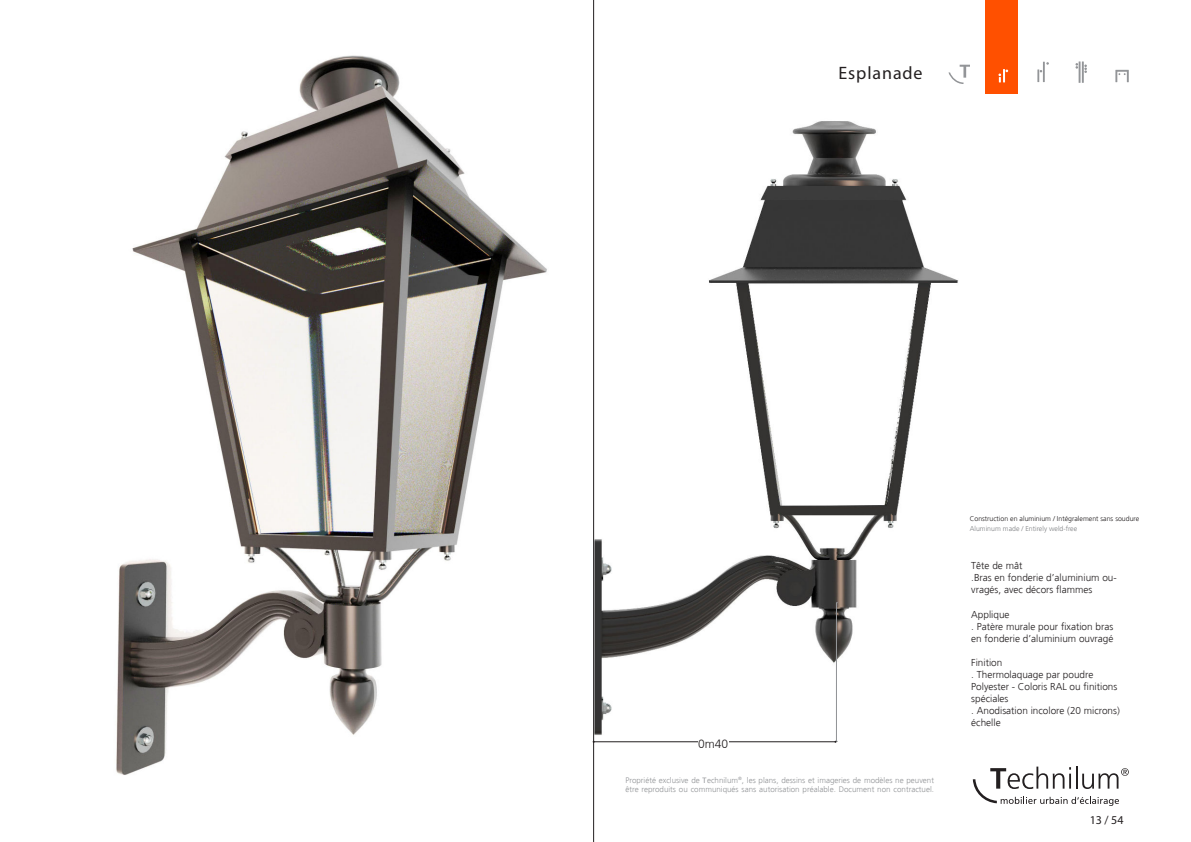
<style>
.page{position:relative;width:1191px;height:842px;background:#fff}
.page>*{position:absolute;margin:0;border:0;box-sizing:border-box;transform-origin:0 0}
.t1{font:18px "Myriad Pro";letter-spacing:.05em;color:#231f20}
.t2{font:12px "Myriad Pro";color:#231f20}
.t3{font:300 12px "Frutiger";color:#231f20}
.t4{font:300 10px/12px "Frutiger";color:#231f20}
.t5{font:300 8px/9.6px "Frutiger";color:#939598}
.t6{font:300 7px "Frutiger";color:#231f20}
.t7{font:300 7px "Frutiger";color:#808285}
.s1{font-family:"Myriad Pro";font-weight:400}
</style>
<div class="page">
<img style="left:116px;top:0;width:479px;height:842px">
<img style="left:594px;top:63px;width:450px;height:749px">
<div style="left:986px;top:0;width:32px;height:94px;background:#ff5000"></div>
<svg style="left:1115px;top:70px;width:13px;height:12px"></svg>
<svg style="left:1075px;top:61px;width:12px;height:22px"></svg>
<svg style="left:1037px;top:62px;width:12px;height:20px"></svg>
<svg style="left:998px;top:69px;width:10px;height:13px"></svg>
<svg style="left:948px;top:65px;width:22px;height:19px"></svg>
<svg style="left:972px;top:767px;width:156px;height:39px"></svg>
<hr style="left:593px;top:0;width:1px;height:842px;background:#231f20">
<hr style="left:593px;top:741px;width:242px;height:1px;background:#231f20">
<svg style="left:834px;top:602px;width:3px;height:141px"></svg>
<div style="left:698px;top:738px;width:30px;height:9px;background:#fff"></div>
<h1 class="t1" style="left:838px;top:62px;width:86px">Esplanade</h1>
<p class="t3" style="left:698px;top:738px;width:32px">0m40</p>
<p class="t5" style="left:625px;top:775px;width:310px">Propriété exclusive de <span class="s1">T</span>echnilum<sup>®</sup>, les plans, dessins et imageries de modèles ne peuvent être reproduits ou communiqués sans autorisation préalable. Document non contractuel.</p>
<p class="t6" style="left:969px;top:516px;width:171px">Construction en aluminium / Intégralement sans soudure</p>
<p class="t7" style="left:969px;top:526px;width:109px">Aluminum made / Entirely weld-free</p>
<p class="t4" style="left:971px;top:561px;width:147px">Tête de mât<br>.Bras en fonderie d’aluminium ou&shy;vragés, avec décors flammes</p>
<p class="t4" style="left:971px;top:609px;width:144px">Applique<br>. Patère murale pour fixation bras en fonderie d’aluminium ouvragé</p>
<p class="t4" style="left:971px;top:657px;width:150px">Finition<br>. Thermolaquage par poudre<br>Polyester - Coloris RAL ou finitions spéciales<br>. Anodisation incolore (20 microns) échelle</p>
<p class="t2" style="left:1089px;top:812px;width:35px">13 / 54</p>
</div>
